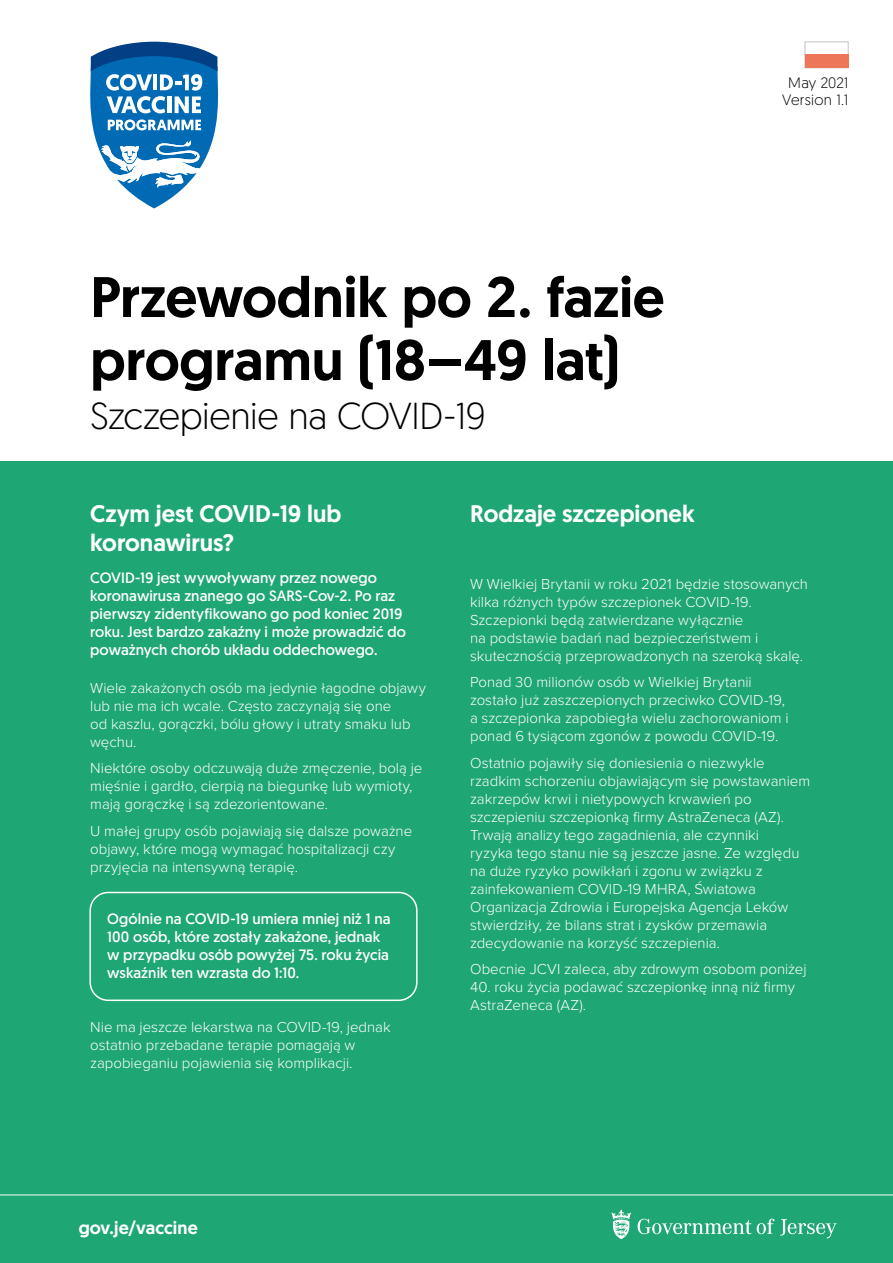
<style>
.page{position:relative;width:893px;height:1263px;background:#fff}
.page>*{position:absolute;margin:0;border:0;box-sizing:border-box;transform-origin:0 0}
.t1{font:500 57px/63px "Geomanist";letter-spacing:-.005em;color:#000}
.t2{font:300 37.5px "Geomanist";letter-spacing:-.01em;color:#000}
.t3{font:500 24px/28.8px "Geomanist";color:#fff}
.t4{font:500 18px "Geomanist";letter-spacing:.005em;color:#fff}
.t5{font:300 15px/18px "Proxima Nova";color:#fff}
.t6{font:15px/18px "Geomanist";letter-spacing:.005em;color:#fff}
.t7{font:300 15px/17.7px "Geomanist";letter-spacing:.01em;color:#000;text-align:center}
</style>
<div class="page">
<div style="left:0;top:461px;width:893px;height:802px;background:#1fa675"></div>
<svg style="left:90px;top:42px;width:128px;height:166px"></svg>
<hr style="left:0;top:1195px;width:893px;height:1px;background:#fff">
<svg style="left:638px;top:1219px;width:113px;height:15px"></svg>
<svg style="left:757px;top:1218px;width:17px;height:16px"></svg>
<svg style="left:780px;top:1219px;width:57px;height:19px"></svg>
<svg style="left:611px;top:1209px;width:20px;height:30px"></svg>
<div style="left:89px;top:892px;width:329px;height:109px;border:2px solid #fff;border-radius:18px"></div>
<div style="left:805px;top:42px;width:43px;height:26px;background:#fff;border:1px solid #c7c2bd"></div>
<div style="left:805px;top:55px;width:43px;height:13px;background:#ee7658"></div>
<h1 class="t1" style="left:90px;top:265px;width:576px">Przewodnik po 2. fazie programu (18–49 lat)</h1>
<h2 class="t2" style="left:90px;top:392px;width:397px">Szczepienie na COVID-19</h2>
<p class="t7" style="left:782px;top:73px;width:68px">May 2021<br>Version 1.1</p>
<h3 class="t3" style="left:90px;top:499px;width:253px">Czym jest COVID-19 lub koronawirus?</h3>
<h3 class="t3" style="left:470px;top:499px;width:226px">Rodzaje szczepionek</h3>
<p class="t5" style="left:470px;top:574px;width:339px">W Wielkiej Brytanii w roku 2021 będzie stosowanych kilka różnych typów szczepionek COVID-19.<br>Szczepionki będą zatwierdzane wyłącznie<br>na podstawie badań nad bezpieczeństwem i skutecznością przeprowadzonych na szeroką skalę.</p>
<p class="t5" style="left:470px;top:672px;width:320px">Ponad 30 milionów osób w Wielkiej Brytanii zostało już zaszczepionych przeciwko COVID-19, a szczepionka zapobiegła wielu zachorowaniom i ponad 6 tysiącom zgonów z powodu COVID-19.</p>
<p class="t5" style="left:470px;top:753px;width:342px">Ostatnio pojawiły się doniesienia o niezwykle rzadkim schorzeniu objawiającym się powstawaniem zakrzepów krwi i nietypowych krwawień po szczepieniu szczepionką firmy AstraZeneca (AZ).<br>Trwają analizy tego zagadnienia, ale czynniki<br>ryzyka tego stanu nie są jeszcze jasne. Ze względu na duże ryzyko powikłań i zgonu w związku z zainfekowaniem COVID-19 MHRA, Światowa Organizacja Zdrowia i Europejska Agencja Leków stwierdziły, że bilans strat i zysków przemawia zdecydowanie na korzyść szczepienia.</p>
<p class="t5" style="left:470px;top:959px;width:338px">Obecnie JCVI zaleca, aby zdrowym osobom poniżej</p>
<p class="t5" style="left:470px;top:977px;width:326px">40. roku życia podawać szczepionkę inną niż firmy<br>AstraZeneca (AZ).</p>
<p class="t6" style="left:90px;top:569px;width:317px">COVID-19 jest wywoływany przez nowego koronawirusa znanego go SARS-Cov-2. Po raz pierwszy zidentyfikowano go pod koniec 2019 roku. Jest bardzo zakaźny i może prowadzić do poważnych chorób układu oddechowego.</p>
<p class="t5" style="left:90px;top:678px;width:337px">Wiele zakażonych osób ma jedynie łagodne objawy lub nie ma ich wcale. Często zaczynają się one<br>od kaszlu, gorączki, bólu głowy i utraty smaku lub węchu.</p>
<p class="t5" style="left:90px;top:758px;width:334px">Niektóre osoby odczuwają duże zmęczenie, bolą je mięśnie i gardło, cierpią na biegunkę lub wymioty, mają gorączkę i są zdezorientowane.</p>
<p class="t5" style="left:90px;top:821px;width:323px">U małej grupy osób pojawiają się dalsze poważne objawy, które mogą wymagać hospitalizacji czy przyjęcia na intensywną terapię.</p>
<p class="t6" style="left:107px;top:909px;width:285px">Ogólnie na COVID-19 umiera mniej niż 1 na 100 osób, które zostały zakażone, jednak w przypadku osób powyżej 75. roku życia wskaźnik ten wzrasta do 1:10.</p>
<p class="t5" style="left:90px;top:1018px;width:302px">Nie ma jeszcze lekarstwa na COVID-19, jednak ostatnio przebadane terapie pomagają w zapobieganiu pojawienia się komplikacji.</p>
<p class="t4" style="left:79px;top:1216px;width:121px">gov.je/vaccine</p>
</div>
